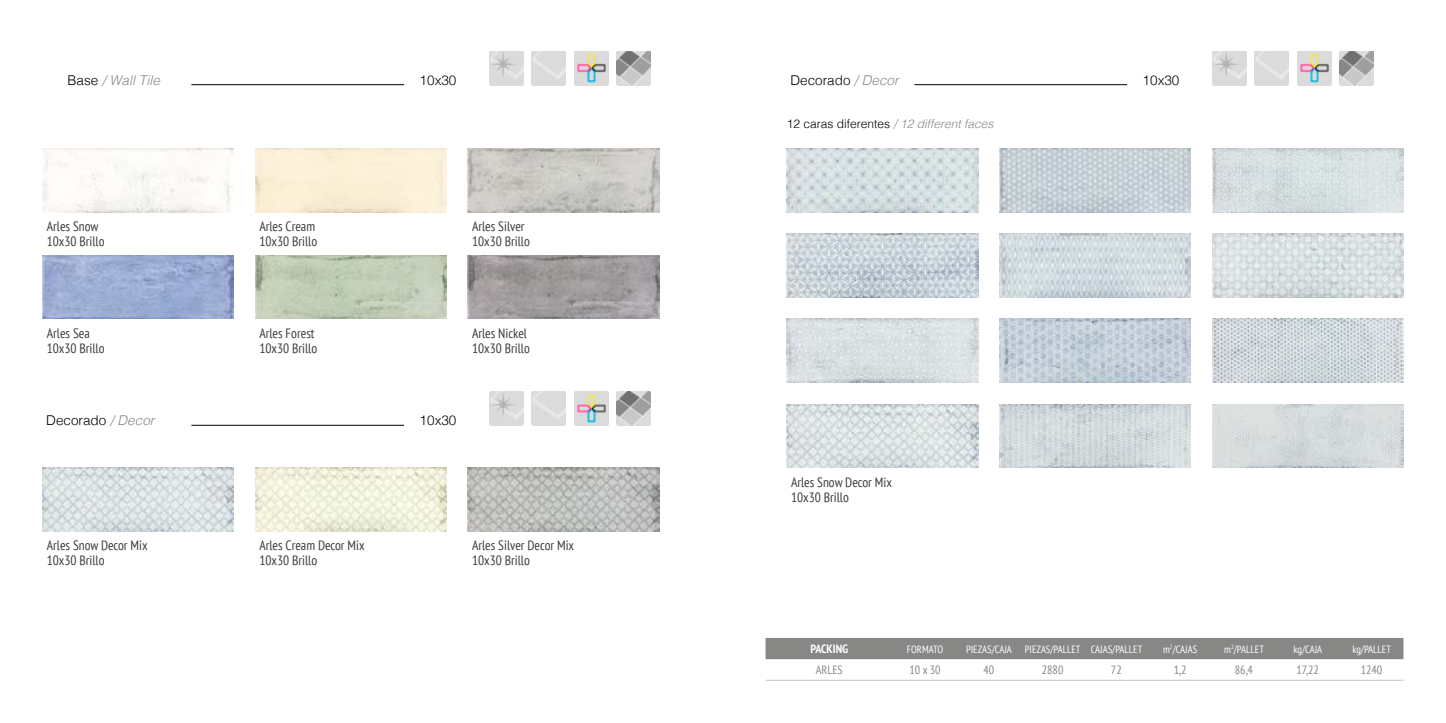
<style>
.page{position:relative;width:1446px;height:723px;background:#fff}
.page>*{position:absolute;margin:0;border:0;box-sizing:border-box;transform-origin:0 0}
.t1{font:condensed 13.5px/15px "PT Sans";color:#3b3b3a}
.t2{font:300 13.5px "Helvetica";color:#000}
.t3{font:italic 300 13.5px "Helvetica";color:#878786}
.t4{font:300 12px "Helvetica";color:#000}
.t5{font:condensed 12px "PT Sans";color:#878786}
.t6{font:700 condensed 12px "PT Sans";color:#fff}
.t7{font:condensed 10.5px "PT Sans";color:#fff}
.s1{font-style:normal;color:#000}
.s2{font-style:italic;color:#878786}
</style>
<div class="page">
<img style="left:1212px;top:51px;width:34px;height:34px">
<img style="left:489px;top:391px;width:34px;height:34px">
<img style="left:489px;top:51px;width:34px;height:34px">
<img style="left:1297px;top:51px;width:34px;height:34px">
<img style="left:574px;top:391px;width:34px;height:34px">
<img style="left:574px;top:51px;width:34px;height:34px">
<img style="left:1339px;top:51px;width:34px;height:34px">
<img style="left:617px;top:391px;width:34px;height:34px">
<img style="left:617px;top:51px;width:34px;height:34px">
<img style="left:1254px;top:51px;width:34px;height:34px">
<img style="left:531px;top:391px;width:35px;height:34px">
<img style="left:531px;top:51px;width:35px;height:34px">
<hr style="left:914px;top:84px;width:213px;height:1px;background:#000">
<hr style="left:191px;top:425px;width:213px;height:1px;background:#000">
<hr style="left:191px;top:84px;width:213px;height:1px;background:#000">
<div style="left:765px;top:638px;width:638px;height:21px;background:#878786"></div>
<hr style="left:765px;top:680px;width:128px;height:1px;background:#c6c5c3">
<hr style="left:893px;top:680px;width:64px;height:1px;background:#c6c5c3">
<hr style="left:957px;top:680px;width:63px;height:1px;background:#c6c5c3">
<hr style="left:1020px;top:680px;width:64px;height:1px;background:#c6c5c3">
<hr style="left:1084px;top:680px;width:64px;height:1px;background:#c6c5c3">
<hr style="left:1148px;top:680px;width:64px;height:1px;background:#c6c5c3">
<hr style="left:1212px;top:680px;width:64px;height:1px;background:#c6c5c3">
<hr style="left:1276px;top:680px;width:63px;height:1px;background:#c6c5c3">
<hr style="left:1339px;top:680px;width:64px;height:1px;background:#c6c5c3">
<img style="left:468px;top:149px;width:191px;height:64px">
<img style="left:787px;top:149px;width:191px;height:64px">
<img style="left:787px;top:234px;width:191px;height:64px">
<img style="left:787px;top:319px;width:191px;height:64px">
<img style="left:787px;top:404px;width:191px;height:64px">
<img style="left:43px;top:468px;width:191px;height:63px">
<img style="left:999px;top:149px;width:192px;height:64px">
<img style="left:999px;top:234px;width:192px;height:64px">
<img style="left:999px;top:319px;width:192px;height:64px">
<img style="left:999px;top:404px;width:192px;height:64px">
<img style="left:1212px;top:149px;width:191px;height:64px">
<img style="left:1212px;top:234px;width:191px;height:64px">
<img style="left:1212px;top:319px;width:191px;height:64px">
<img style="left:1212px;top:404px;width:191px;height:64px">
<img style="left:255px;top:468px;width:191px;height:63px">
<img style="left:468px;top:468px;width:191px;height:63px">
<img style="left:468px;top:255px;width:191px;height:64px">
<img style="left:43px;top:255px;width:191px;height:64px">
<img style="left:255px;top:255px;width:191px;height:64px">
<img style="left:43px;top:149px;width:191px;height:64px">
<p class="t3" style="left:68px;top:75px;width:94px"><span class="s1">Base</span> / Wall Tile</p>
<p class="t2" style="left:790px;top:72px;width:110px">Decorado <span class="s2">/ Decor</span></p>
<p class="t2" style="left:420px;top:72px;width:38px">10x30</p>
<p class="t2" style="left:1142px;top:72px;width:38px">10x30</p>
<p class="t4" style="left:787px;top:116px;width:208px">12 caras diferentes <span class="s2">/ 12 different faces</span></p>
<p class="t1" style="left:47px;top:221px;width:59px">Arles Snow<br>10x30 Brillo</p>
<p class="t1" style="left:259px;top:221px;width:59px">Arles Cream<br>10x30 Brillo</p>
<p class="t1" style="left:472px;top:221px;width:59px">Arles Silver<br>10x30 Brillo</p>
<p class="t1" style="left:47px;top:327px;width:59px">Arles Sea<br>10x30 Brillo</p>
<p class="t1" style="left:259px;top:327px;width:59px">Arles Forest<br>10x30 Brillo</p>
<p class="t1" style="left:472px;top:327px;width:59px">Arles Nickel<br>10x30 Brillo</p>
<p class="t2" style="left:46px;top:413px;width:110px">Decorado <span class="s2">/ Decor</span></p>
<p class="t2" style="left:420px;top:413px;width:38px">10x30</p>
<p class="t1" style="left:791px;top:476px;width:102px">Arles Snow Decor Mix<br>10x30 Brillo</p>
<p class="t1" style="left:47px;top:539px;width:102px">Arles Snow Decor Mix<br>10x30 Brillo</p>
<p class="t1" style="left:259px;top:539px;width:107px">Arles Cream Decor Mix<br>10x30 Brillo</p>
<p class="t1" style="left:472px;top:539px;width:104px">Arles Silver Decor Mix<br>10x30 Brillo</p>
<p class="t6" style="left:810px;top:642px;width:39px">PACKING</p>
<p class="t7" style="left:907px;top:645px;width:38px">FORMATO</p>
<p class="t7" style="left:966px;top:645px;width:178px">PIEZAS/CAJA PIEZAS/PALLET CAJAS/PALLET</p>
<p class="t7" style="left:1163px;top:645px;width:36px">m<sup>2</sup>/CAJAS</p>
<p class="t7" style="left:1224px;top:645px;width:41px">m<sup>2</sup>/PALLET</p>
<p class="t7" style="left:1293px;top:645px;width:30px">kg/CAJA</p>
<p class="t7" style="left:1352px;top:645px;width:40px">kg/PALLET</p>
<p class="t5" style="left:816px;top:665px;width:28px">ARLES</p>
<p class="t5" style="left:909px;top:665px;width:33px">10 x 30</p>
<p class="t5" style="left:983px;top:665px;width:12px">40</p>
<p class="t5" style="left:1042px;top:665px;width:23px">2880</p>
<p class="t5" style="left:1111px;top:665px;width:12px">72</p>
<p class="t5" style="left:1174px;top:665px;width:14px">1,2</p>
<p class="t5" style="left:1235px;top:665px;width:20px">86,4</p>
<p class="t5" style="left:1296px;top:665px;width:24px">17,22</p>
<p class="t5" style="left:1360px;top:665px;width:23px">1240</p>
</div>
